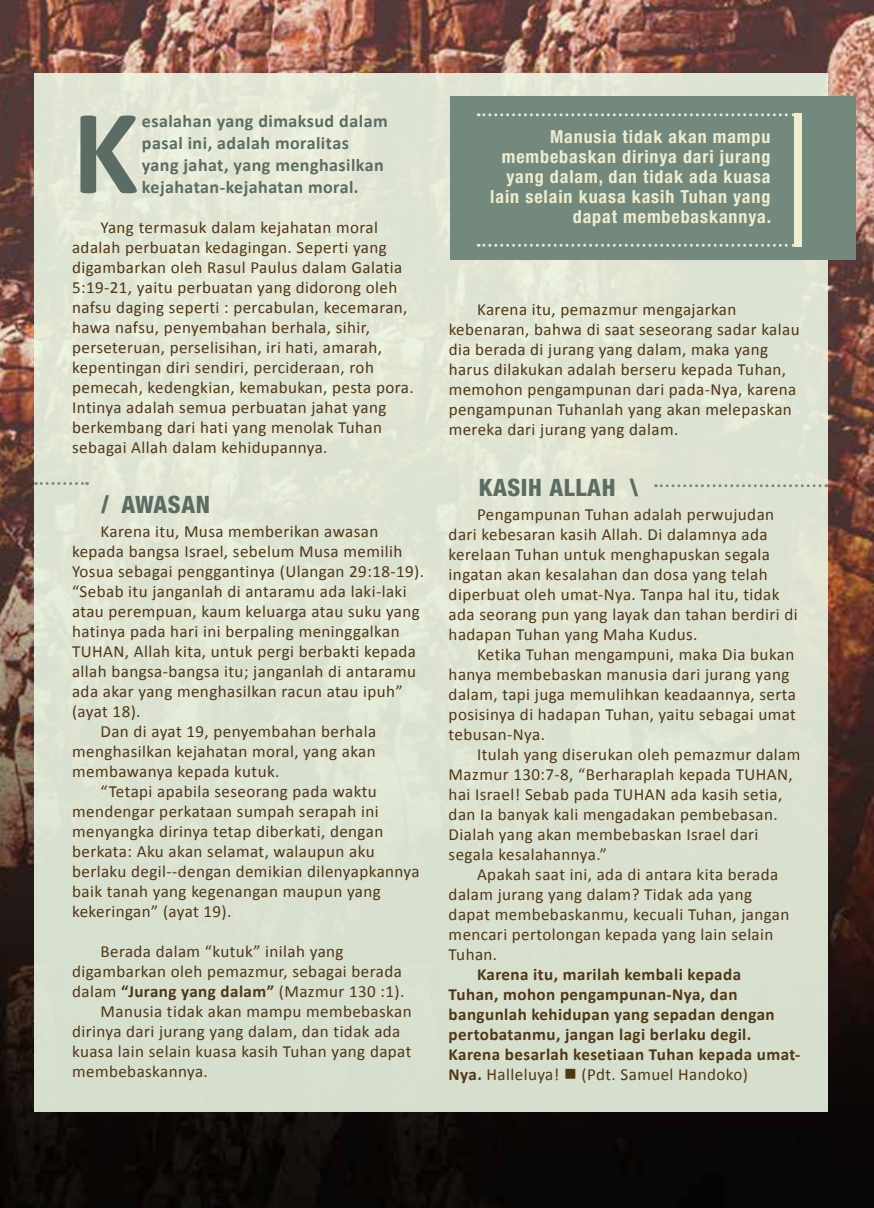
<style>
.page{position:relative;width:874px;height:1208px;background:#fff}
.page>*{position:absolute;margin:0;border:0;box-sizing:border-box;transform-origin:0 0}
.t1{font:700 122px "Calibri";color:#5a6c63}
.t2{font:800 condensed 24px "Helvetica Neue LT Pro";letter-spacing:.025em;color:#5a6c63}
.t3{font:700 condensed 18px/20px "Helvetica Neue LT Pro";letter-spacing:.05em;color:#eeedce;text-align:right}
.t4{font:700 18px/22px "Calibri";letter-spacing:.025em;color:#5a6c63}
.t5{font:17px/20px "Calibri";letter-spacing:.025em;color:#503714}
.t6{font:700 17px/20px "Calibri";letter-spacing:.025em;color:#503714}
.s1{font-family:"Helvetica Roman Semi B";font-weight:400;font-stretch:normal}
.s2{font-weight:700}
.s3{font-weight:400}
</style>
<div class="page">
<img style="left:0;top:0;width:873px;height:1208px">
<div style="left:34px;top:73px;width:793px;height:1038px;background:#dde3d2"></div>
<div style="left:449px;top:96px;width:406px;height:163px;background:#74897e"></div>
<svg style="left:35px;top:482px;width:52px;height:3px"></svg>
<svg style="left:655px;top:484px;width:171px;height:3px"></svg>
<svg style="left:478px;top:113px;width:315px;height:3px"></svg>
<svg style="left:478px;top:244px;width:315px;height:3px"></svg>
<div style="left:794px;top:113px;width:7px;height:134px;background:#eeedce"></div>
<h1 class="t1" style="left:72px;top:74px;width:68px">K</h1>
<p class="t4" style="left:142px;top:110px;width:247px">esalahan yang dimaksud dalam pasal ini, adalah moralitas yang jahat, yang menghasilkan kejahatan-kejahatan moral.</p>
<p class="t5" style="left:72px;top:217px;width:343px;text-indent:28px">Yang termasuk dalam kejahatan moral adalah perbuatan kedagingan. Seperti yang digambarkan oleh Rasul Paulus dalam Galatia 5:19-21, yaitu perbuatan yang didorong oleh nafsu daging seperti : percabulan, kecemaran, hawa nafsu, penyembahan berhala, sihir, perseteruan, perselisihan, iri hati, amarah, kepentingan diri sendiri, percideraan, roh pemecah, kedengkian, kemabukan, pesta pora.<br>Intinya adalah semua perbuatan jahat yang berkembang dari hati yang menolak Tuhan sebagai Allah dalam kehidupannya.</p>
<h2 class="t2" style="left:102px;top:489px;width:109px"><span class="s1">/</span> AWASAN</h2>
<p class="t5" style="left:100px;top:521px;width:279px">Karena itu, Musa memberikan awasan</p>
<p class="t5" style="left:72px;top:541px;width:331px">kepada bangsa Israel, sebelum Musa memilih</p>
<p class="t5" style="left:72px;top:561px;width:353px">Yosua sebagai penggantinya (Ulangan 29:18-19).</p>
<p class="t5" style="left:72px;top:581px;width:336px">“Sebab itu janganlah di antaramu ada laki-laki</p>
<p class="t5" style="left:72px;top:601px;width:349px">atau perempuan, kaum keluarga atau suku yang</p>
<p class="t5" style="left:72px;top:621px;width:329px">hatinya pada hari ini berpaling meninggalkan</p>
<p class="t5" style="left:72px;top:641px;width:345px">TUHAN, Allah kita, untuk pergi berbakti kepada</p>
<p class="t5" style="left:72px;top:661px;width:345px">allah bangsa-bangsa itu; janganlah di antaramu</p>
<p class="t5" style="left:72px;top:681px;width:332px">ada akar yang menghasilkan racun atau ipuh”</p>
<p class="t5" style="left:72px;top:701px;width:70px">(ayat 18).</p>
<p class="t5" style="left:100px;top:721px;width:277px">Dan di ayat 19, penyembahan berhala</p>
<p class="t5" style="left:72px;top:741px;width:305px">menghasilkan kejahatan moral, yang akan</p>
<p class="t5" style="left:72px;top:761px;width:209px">membawanya kepada kutuk.</p>
<p class="t5" style="left:100px;top:781px;width:278px">“Tetapi apabila seseorang pada waktu</p>
<p class="t5" style="left:72px;top:801px;width:308px">mendengar perkataan sumpah serapah ini</p>
<p class="t5" style="left:72px;top:821px;width:312px">menyangka dirinya tetap diberkati, dengan</p>
<p class="t5" style="left:72px;top:841px;width:304px">berkata: Aku akan selamat, walaupun aku</p>
<p class="t5" style="left:72px;top:861px;width:349px">berlaku degil--dengan demikian dilenyapkannya</p>
<p class="t5" style="left:72px;top:881px;width:310px">baik tanah yang kegenangan maupun yang</p>
<p class="t5" style="left:72px;top:901px;width:161px">kekeringan” (ayat 19).</p>
<p class="t5" style="left:100px;top:941px;width:244px">Berada dalam “kutuk” inilah yang</p>
<p class="t5" style="left:72px;top:961px;width:331px">digambarkan oleh pemazmur, sebagai berada</p>
<p class="t5" style="left:72px;top:981px;width:334px">dalam <span class="s2">“Jurang yang dalam”</span> (Mazmur 130 :1).</p>
<p class="t5" style="left:100px;top:1001px;width:312px">Manusia tidak akan mampu membebaskan</p>
<p class="t5" style="left:72px;top:1021px;width:330px">dirinya dari jurang yang dalam, dan tidak ada</p>
<p class="t5" style="left:72px;top:1041px;width:340px">kuasa lain selain kuasa kasih Tuhan yang dapat</p>
<p class="t5" style="left:72px;top:1061px;width:137px">membebaskannya.</p>
<p class="t3" style="left:490px;top:127px;width:282px">Manusia tidak akan mampu membebaskan dirinya dari jurang yang dalam, dan tidak ada kuasa lain selain kuasa kasih Tuhan yang dapat membebaskannya.</p>
<p class="t5" style="left:448px;top:300px;width:352px;text-indent:28px">Karena itu, pemazmur mengajarkan kebenaran, bahwa di saat seseorang sadar kalau dia berada di jurang yang dalam, maka yang harus dilakukan adalah berseru kepada Tuhan, memohon pengampunan dari pada-Nya, karena pengampunan Tuhanlah yang akan melepaskan mereka dari jurang yang dalam.</p>
<h2 class="t2" style="left:478px;top:472px;width:161px">KASIH ALLAH \</h2>
<p class="t5" style="left:448px;top:504px;width:350px;text-indent:28px">Pengampunan Tuhan adalah perwujudan dari kebesaran kasih Allah. Di dalamnya ada kerelaan Tuhan untuk menghapuskan segala ingatan akan kesalahan dan dosa yang telah diperbuat oleh umat-Nya. Tanpa hal itu, tidak ada seorang pun yang layak dan tahan berdiri di hadapan Tuhan yang Maha Kudus.</p>
<p class="t5" style="left:448px;top:644px;width:348px;text-indent:28px">Ketika Tuhan mengampuni, maka Dia bukan hanya membebaskan manusia dari jurang yang dalam, tapi juga memulihkan keadaannya, serta posisinya di hadapan Tuhan, yaitu sebagai umat tebusan-Nya.</p>
<p class="t5" style="left:448px;top:744px;width:353px;text-indent:28px">Itulah yang diserukan oleh pemazmur dalam Mazmur 130:7-8, “Berharaplah kepada TUHAN, hai Israel! Sebab pada TUHAN ada kasih setia, dan Ia banyak kali mengadakan pembebasan.<br>Dialah yang akan membebaskan Israel dari segala kesalahannya.”</p>
<p class="t5" style="left:448px;top:864px;width:342px;text-indent:28px">Apakah saat ini, ada di antara kita berada dalam jurang yang dalam? Tidak ada yang dapat membebaskanmu, kecuali Tuhan, jangan mencari pertolongan kepada yang lain selain Tuhan.</p>
<p class="t6" style="left:448px;top:964px;width:353px;text-indent:28px">Karena itu, marilah kembali kepada<br>Tuhan, mohon pengampunan-Nya, dan bangunlah kehidupan yang sepadan dengan pertobatanmu, jangan lagi berlaku degil.<br>Karena besarlah kesetiaan Tuhan kepada umat-Nya. <span class="s3">Halleluya!</span> ■ <span class="s3">(Pdt. Samuel Handoko)</span></p>
</div>
